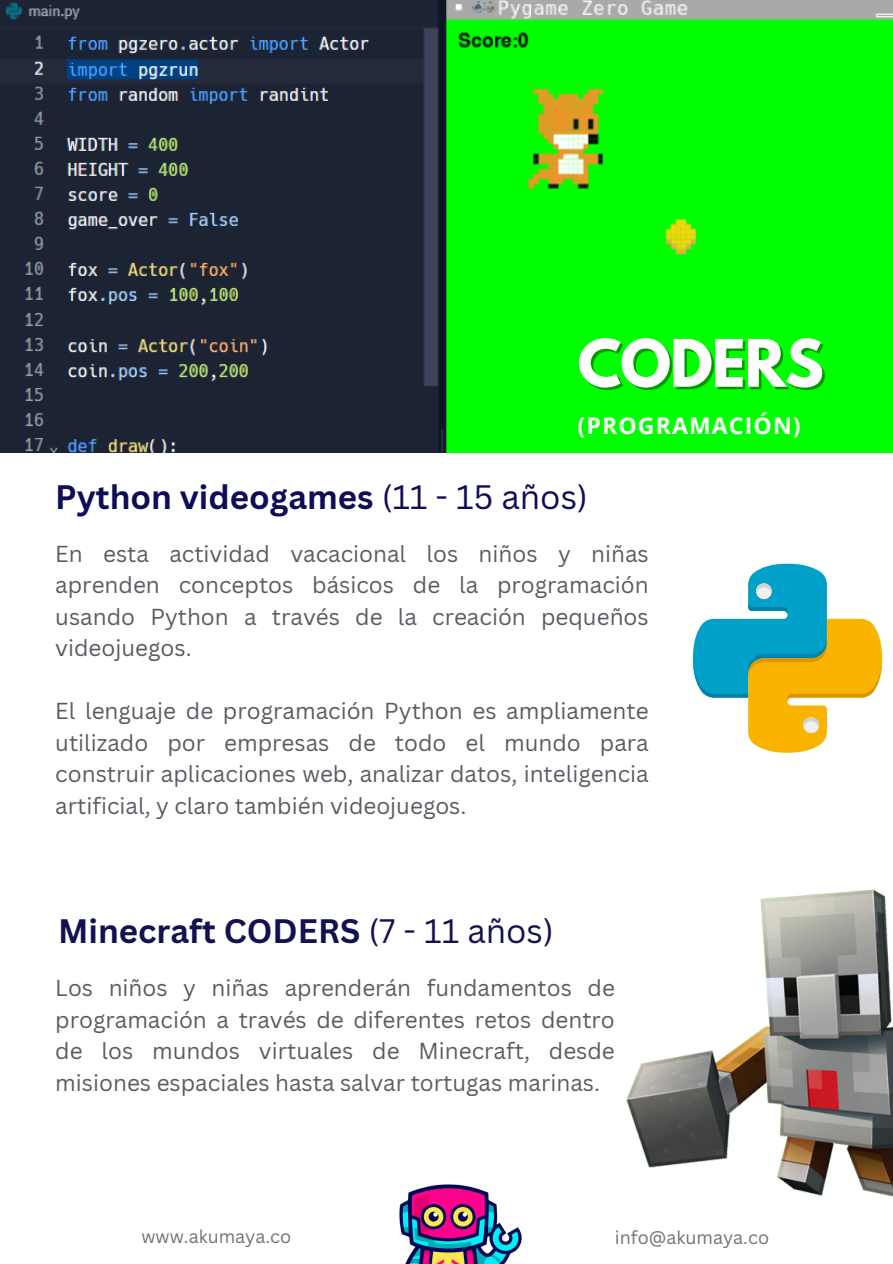
<style>
.page{position:relative;width:893px;height:1264px;background:#fff}
.page>*{position:absolute;margin:0;border:0;box-sizing:border-box;transform-origin:0 0}
.t1{font:700 57.9px "League Spartan";letter-spacing:-.015em;color:#fff}
.t2{font:700 33px "Canva Sans";color:#0f0c58}
.t3{font:700 33px "Canva Sans";color:#131152}
.t4{font:700 22.95px "Open Sans";letter-spacing:.05em;color:#fff}
.t5{font:22.5px/31.5px "Canva Sans";color:#595c62;text-align:justify}
.t6{font:18px "Canva Sans";color:#737373}
.s1{font-weight:400}
</style>
<div class="page">
<img style="left:399px;top:1184px;width:123px;height:79px">
<svg style="left:693px;top:563px;width:189px;height:189px"></svg>
<img style="left:626px;top:889px;width:266px;height:308px">
<img style="left:0;top:0;width:892px;height:452px">
<p class="t1" style="left:577px;top:334px;width:248px">CODERS</p>
<p class="t4" style="left:577px;top:409px;width:224px">(PROGRAMACIÓN)</p>
<p class="t2" style="left:55px;top:474px;width:534px">Python videogames <span class="s1">(11 - 15 años)</span></p>
<p class="t5" style="left:55px;top:537px;width:595px">En esta actividad vacacional los niños y niñas aprenden conceptos básicos de la programación usando Python a través de la creación pequeños videojuegos.</p>
<p class="t5" style="left:55px;top:694px;width:595px">El lenguaje de programación Python es ampliamente utilizado por empresas de todo el mundo para construir aplicaciones web, analizar datos, inteligencia artificial, y claro también videojuegos.</p>
<p class="t3" style="left:58px;top:907px;width:497px">Minecraft CODERS <span class="s1">(7 - 11 años)</span></p>
<p class="t5" style="left:55px;top:971px;width:561px">Los niños y niñas aprenderán fundamentos de programación a través de diferentes retos dentro de los mundos virtuales de Minecraft, desde misiones espaciales hasta salvar tortugas marinas.</p>
<p class="t6" style="left:141px;top:1223px;width:151px">www.akumaya.co</p>
<p class="t6" style="left:615px;top:1224px;width:156px">info@akumaya.co</p>
</div>
